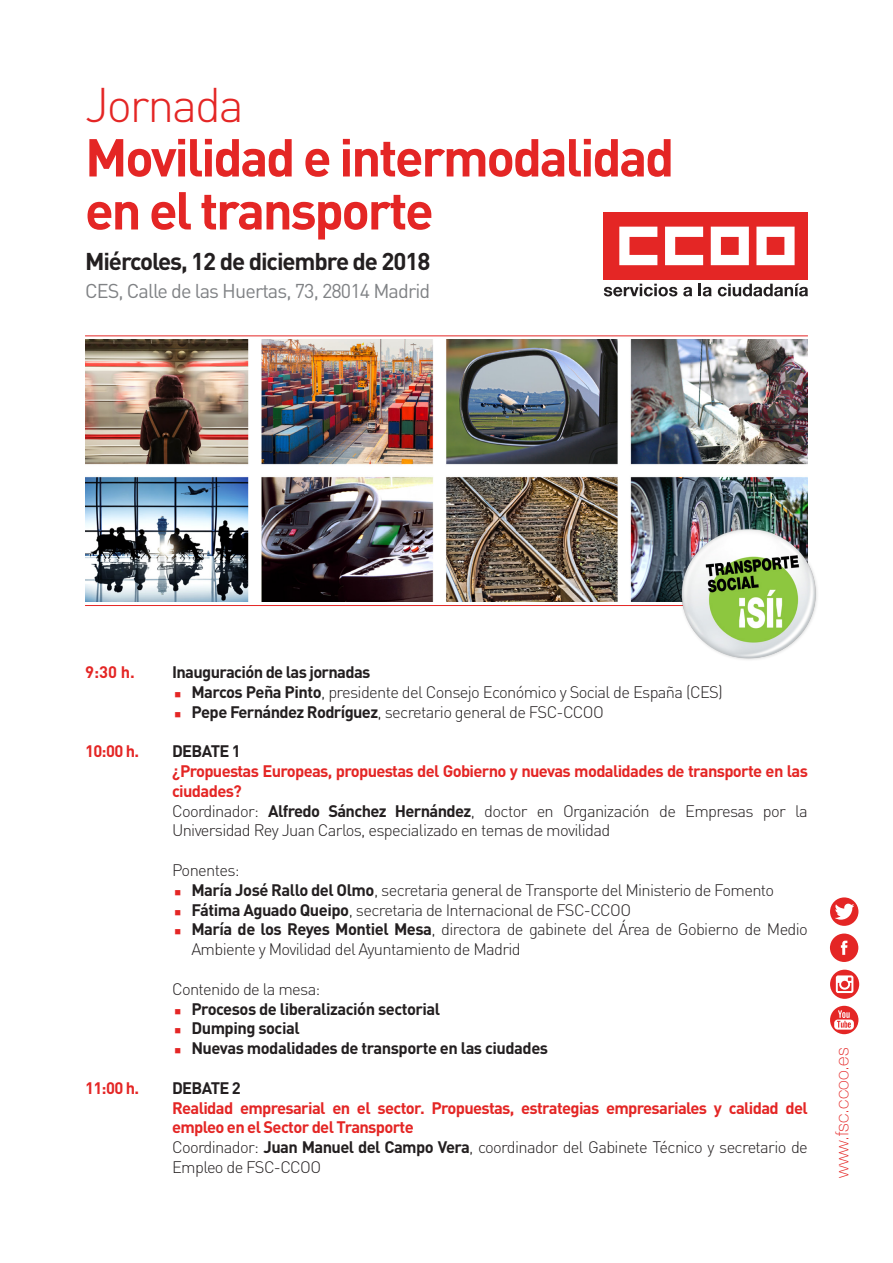
<style>
.page{position:relative;width:893px;height:1263px;background:#fff}
.page>*{position:absolute;margin:0;border:0;box-sizing:border-box;transform-origin:0 0}
.t1{font:700 52.5px "DIN Pro";letter-spacing:-.045em;color:#e42625}
.t2{font:300 48px "DIN Pro";letter-spacing:-.045em;color:#e42625}
.t3{font:700 24px "DIN Pro";letter-spacing:-.045em;color:#231f20}
.t4{font:19.8px "DIN Pro";letter-spacing:-.045em;color:#808285}
.t5{font:100 18px "Helvetica Neue LT Std";color:#e42625}
.t6{font:300 16.5px/19.8px "DIN Pro";letter-spacing:-.04em;color:#231f20}
.t7{font:700 16.5px "DIN Pro";letter-spacing:-.04em;color:#e42625}
.t8{font:700 16.5px "DIN Pro";letter-spacing:-.03em;color:#231f20}
.s1{color:#e42625}
.s2{font-weight:700}
</style>
<div class="page">
<img style="left:85px;top:340px;width:723px;height:261px">
<svg style="left:604px;top:284px;width:73px;height:12px"></svg>
<svg style="left:683px;top:287px;width:9px;height:9px"></svg>
<svg style="left:699px;top:284px;width:13px;height:12px"></svg>
<svg style="left:718px;top:283px;width:90px;height:13px"></svg>
<div style="left:604px;top:212px;width:204px;height:68px;background:#e42625"></div>
<svg style="left:619px;top:227px;width:38px;height:38px"></svg>
<svg style="left:665px;top:227px;width:38px;height:38px"></svg>
<svg style="left:711px;top:227px;width:38px;height:38px"></svg>
<svg style="left:756px;top:227px;width:39px;height:38px"></svg>
<svg style="left:830px;top:897px;width:28px;height:29px"></svg>
<svg style="left:830px;top:1006px;width:28px;height:28px"></svg>
<svg style="left:830px;top:933px;width:28px;height:29px"></svg>
<svg style="left:830px;top:970px;width:29px;height:29px"></svg>
<svg style="left:836px;top:975px;width:17px;height:18px"></svg>
<hr style="left:85px;top:335px;width:723px;height:1px;background:#e42625">
<hr style="left:85px;top:605px;width:723px;height:1px;background:#e42625">
<img style="left:675px;top:522px;width:142px;height:138px">
<p class="t2" style="left:85px;top:72px;width:160px">Jornada</p>
<p class="t1" style="left:85px;top:122px;width:591px">Movilidad e intermodalidad</p>
<p class="t1" style="left:85px;top:175px;width:350px">en el transporte</p>
<p class="t3" style="left:85px;top:245px;width:347px">Miércoles, 12 de diciembre de 2018</p>
<p class="t4" style="left:85px;top:277px;width:347px">CES, Calle de las Huertas, 73, 28014 Madrid</p>
<p class="t7" style="left:85px;top:661px;width:51px">9:30 h.</p>
<p class="t8" style="left:172px;top:661px;width:200px">Inauguración de las jornadas</p>
<p class="t6" style="left:174px;top:681px;width:550px"><span class="s1">■</span> <span class="s2">Marcos Peña Pinto</span>, presidente del Consejo Económico y Social de España (CES)</p>
<p class="t6" style="left:174px;top:701px;width:431px"><span class="s1">■</span> <span class="s2">Pepe Fernández Rodríguez</span>, secretario general de FSC-CCOO</p>
<p class="t7" style="left:85px;top:740px;width:56px">10:00 h.</p>
<p class="t8" style="left:172px;top:740px;width:70px">DEBATE 1</p>
<p class="t7" style="left:172px;top:760px;width:637px">¿Propuestas Europeas, propuestas del Gobierno y nuevas modalidades de transporte en las</p>
<p class="t7" style="left:172px;top:779px;width:71px">ciudades?</p>
<p class="t6" style="left:172px;top:800px;width:637px">Coordinador: <span class="s2">Alfredo Sánchez Hernández</span>, doctor en Organización de Empresas por la</p>
<p class="t6" style="left:172px;top:820px;width:440px">Universidad Rey Juan Carlos, especializado en temas de movilidad</p>
<p class="t6" style="left:172px;top:859px;width:69px">Ponentes:</p>
<p class="t6" style="left:174px;top:879px;width:601px"><span class="s1">■</span> <span class="s2">María José Rallo del Olmo</span>, secretaria general de Transporte del Ministerio de Fomento</p>
<p class="t6" style="left:174px;top:899px;width:458px"><span class="s1">■</span> <span class="s2">Fátima Aguado Queipo</span>, secretaria de Internacional de FSC-CCOO</p>
<p class="t6" style="left:191px;top:919px;width:618px;text-indent:-17px"><span class="s1">■</span> <span class="s2">María de los Reyes Montiel Mesa</span>, directora de gabinete del Área de Gobierno de Medio<br>Ambiente y Movilidad del Ayuntamiento de Madrid</p>
<p class="t6" style="left:172px;top:978px;width:150px">Contenido de la mesa:</p>
<p class="t8" style="left:174px;top:997px;width:267px"><span class="s1">■</span> Procesos de liberalización sectorial</p>
<p class="t8" style="left:174px;top:1017px;width:127px"><span class="s1">■</span> Dumping social</p>
<p class="t8" style="left:174px;top:1037px;width:375px"><span class="s1">■</span> Nuevas modalidades de transporte en las ciudades</p>
<p class="t7" style="left:85px;top:1076px;width:56px">11:00 h.</p>
<p class="t8" style="left:172px;top:1076px;width:70px">DEBATE 2</p>
<p class="t7" style="left:172px;top:1096px;width:637px">Realidad empresarial en el sector. Propuestas, estrategias empresariales y calidad del</p>
<p class="t7" style="left:172px;top:1116px;width:243px">empleo en el Sector del Transporte</p>
<p class="t6" style="left:172px;top:1137px;width:637px">Coordinador: <span class="s2">Juan Manuel del Campo Vera</span>, coordinador del Gabinete Técnico y secretario de</p>
<p class="t6" style="left:172px;top:1156px;width:151px">Empleo de FSC-CCOO</p>
<p class="t5" style="left:832px;top:1178px;width:132px;rotate:-90deg">www.fsc.ccoo.es</p>
</div>
